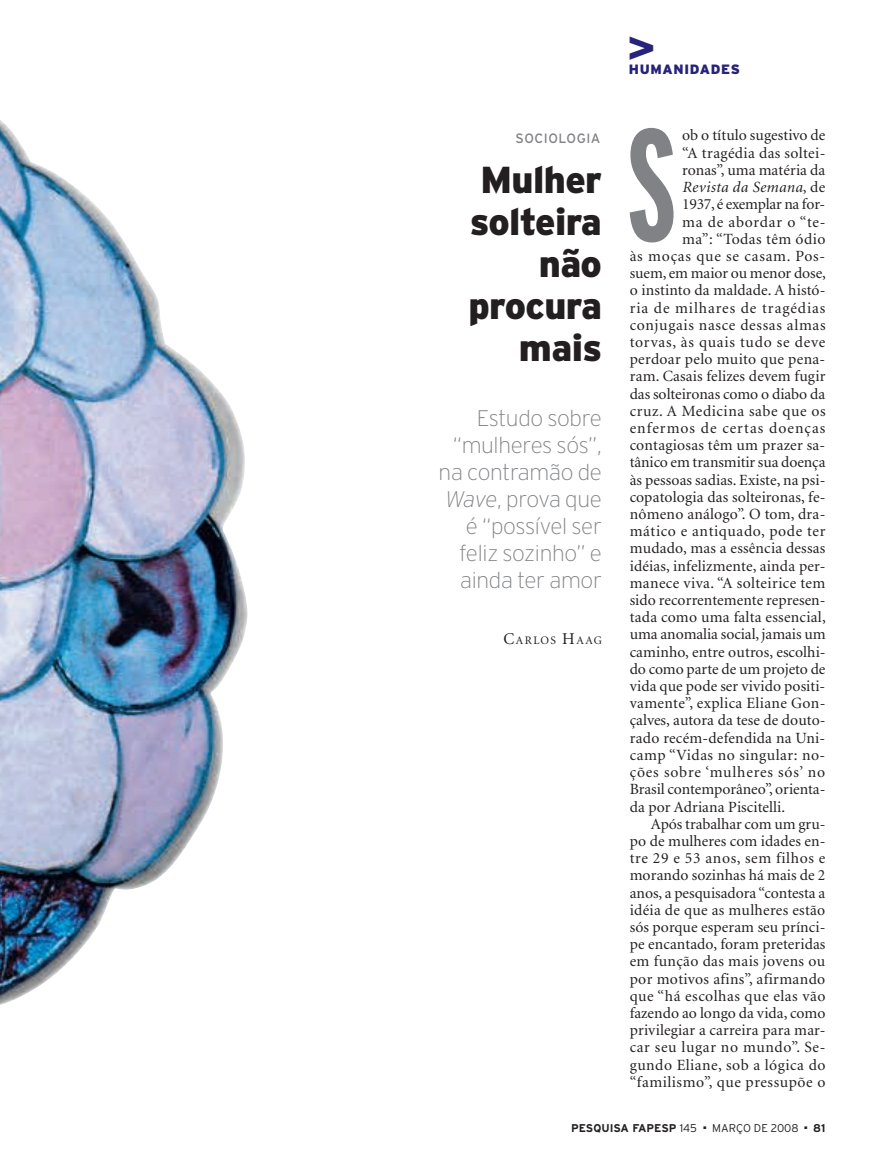
<style>
.page{position:relative;width:885px;height:1170px;background:#fff}
.page>*{position:absolute;margin:0;border:0;box-sizing:border-box;transform-origin:0 0}
.t1{font:700 extra-condensed 158.7px "Interstate";color:#808285;scale:.91 1}
.t2{font:600 48px "Franklin Gothic";color:#26237b}
.t3{font:900 37.5px/42px "Interstate";letter-spacing:-.015em;color:#231f20;text-align:right}
.t4{font:200 22.5px/27px "Interstate";letter-spacing:-.015em;color:#808285;text-align:right}
.t5{font:15.6px "Minion";letter-spacing:.01em;color:#231f20}
.t6{font:15.6px "Minion";letter-spacing:.035em;color:#231f20}
.t7{font:15.6px "Minion";letter-spacing:.04em;color:#231f20}
.t8{font:15.6px "Minion";letter-spacing:.03em;color:#231f20}
.t9{font:15.6px "Minion";letter-spacing:.05em;color:#231f20}
.t10{font:15.6px "Minion";letter-spacing:.045em;color:#231f20}
.t11{font:15.6px "Minion";letter-spacing:.06em;color:#231f20}
.t12{font:15.6px "Minion";letter-spacing:.065em;color:#231f20}
.t13{font:15.6px "Minion";letter-spacing:-.015em;color:#231f20}
.t14{font:italic 15.6px "Minion";letter-spacing:.02em;color:#231f20}
.t15{font:900 13.5px "Interstate";letter-spacing:.05em;color:#26237b}
.t16{font:13.5px "Interstate";letter-spacing:.035em;color:#808285}
.t17{font:11.55px "Minion";letter-spacing:.125em;color:#231f20}
.t18{font:700 11.25px "Interstate";color:#231f20}
.t19{font:300 11.25px "Interstate";color:#231f20}
.s1{font-style:italic}
.s2{font-size:16.5px}
.s3{font-style:normal}
.s4{font-weight:300}
</style>
<div class="page">
<img style="left:0;top:120px;width:247px;height:885px">
<p class="t16" style="left:515px;top:133px;width:86px">SOCIOLOGIA</p>
<h3 class="t3" style="left:468px;top:162px;width:135px">Mulher solteira não procura mais</h3>
<h3 class="t4" style="left:438px;top:406px;width:165px">Estudo sobre “mulheres sós”, na contramão de<br><span class="s1">Wave</span>, prova que é “possível ser feliz sozinho” e ainda ter amor</h3>
<p class="t17" style="left:503px;top:635px;width:100px"><span class="s2">C</span>ARLOS <span class="s2">H</span>AAG</p>
<h2 class="t2" style="left:627px;top:17px;width:30px">&gt;</h2>
<p class="t15" style="left:628px;top:64px;width:112px">HUMANIDADES</p>
<h1 class="t1" style="left:626px;top:127px;width:57px">S</h1>
<p class="t5" style="left:682px;top:128px;width:145px">ob o título sugestivo de</p>
<p class="t5" style="left:682px;top:145px;width:145px">“A tragédia das soltei-</p>
<p class="t5" style="left:682px;top:162px;width:145px">ronas”, uma matéria da</p>
<p class="t14" style="left:682px;top:179px;width:145px">Revista da Semana<span class="s3">, de</span></p>
<p class="t13" style="left:682px;top:197px;width:145px">1937, é exemplar na for-</p>
<p class="t9" style="left:682px;top:214px;width:145px">ma de abordar o “te-</p>
<p class="t8" style="left:682px;top:231px;width:145px">ma”: “Todas têm ódio</p>
<p class="t9" style="left:629px;top:248px;width:197px">às moças que se casam. Pos-</p>
<p class="t5" style="left:629px;top:265px;width:198px">suem, em maior ou menor dose,</p>
<p class="t5" style="left:629px;top:283px;width:197px">o instinto da maldade. A histó-</p>
<p class="t11" style="left:629px;top:300px;width:197px">ria de milhares de tragédias</p>
<p class="t10" style="left:629px;top:317px;width:197px">conjugais nasce dessas almas</p>
<p class="t10" style="left:629px;top:334px;width:197px">torvas, às quais tudo se deve</p>
<p class="t5" style="left:629px;top:351px;width:197px">perdoar pelo muito que pena-</p>
<p class="t5" style="left:629px;top:368px;width:197px">ram. Casais felizes devem fugir</p>
<p class="t5" style="left:629px;top:386px;width:197px">das solteironas como o diabo da</p>
<p class="t6" style="left:629px;top:403px;width:197px">cruz. A Medicina sabe que os</p>
<p class="t12" style="left:629px;top:420px;width:197px">enfermos de certas doenças</p>
<p class="t5" style="left:629px;top:437px;width:197px">contagiosas têm um prazer sa-</p>
<p class="t5" style="left:629px;top:454px;width:197px">tânico em transmitir sua doença</p>
<p class="t5" style="left:629px;top:472px;width:197px">às pessoas sadias. Existe, na psi-</p>
<p class="t5" style="left:629px;top:489px;width:197px">copatologia das solteironas, fe-</p>
<p class="t5" style="left:629px;top:506px;width:197px">nômeno análogo”. O tom, dra-</p>
<p class="t7" style="left:629px;top:523px;width:197px">mático e antiquado, pode ter</p>
<p class="t5" style="left:629px;top:540px;width:197px">mudado, mas a essência dessas</p>
<p class="t5" style="left:629px;top:558px;width:197px">idéias, infelizmente, ainda per-</p>
<p class="t5" style="left:629px;top:575px;width:197px">manece viva. “A solteirice tem</p>
<p class="t5" style="left:629px;top:592px;width:197px">sido recorrentemente represen-</p>
<p class="t5" style="left:629px;top:609px;width:197px">tada como uma falta essencial,</p>
<p class="t5" style="left:629px;top:626px;width:197px">uma anomalia social, jamais um</p>
<p class="t5" style="left:629px;top:644px;width:197px">caminho, entre outros, escolhi-</p>
<p class="t5" style="left:629px;top:661px;width:197px">do como parte de um projeto de</p>
<p class="t5" style="left:629px;top:678px;width:197px">vida que pode ser vivido positi-</p>
<p class="t5" style="left:629px;top:695px;width:197px">vamente”, explica Eliane Gon-</p>
<p class="t5" style="left:629px;top:712px;width:197px">çalves, autora da tese de douto-</p>
<p class="t5" style="left:629px;top:730px;width:197px">rado recém-defendida na Uni-</p>
<p class="t8" style="left:629px;top:747px;width:197px">camp “Vidas no singular: no-</p>
<p class="t9" style="left:629px;top:764px;width:197px">ções sobre ‘mulheres sós’ no</p>
<p class="t5" style="left:629px;top:781px;width:197px">Brasil contemporâneo”, orienta-</p>
<p class="t5" style="left:629px;top:798px;width:157px">da por Adriana Piscitelli.</p>
<p class="t5" style="left:651px;top:816px;width:176px">Após trabalhar com um gru-</p>
<p class="t5" style="left:629px;top:833px;width:197px">po de mulheres com idades en-</p>
<p class="t7" style="left:629px;top:850px;width:197px">tre 29 e 53 anos, sem filhos e</p>
<p class="t5" style="left:629px;top:867px;width:197px">morando sozinhas há mais de 2</p>
<p class="t5" style="left:629px;top:884px;width:197px">anos, a pesquisadora “contesta a</p>
<p class="t5" style="left:629px;top:901px;width:197px">idéia de que as mulheres estão</p>
<p class="t5" style="left:629px;top:919px;width:197px">sós porque esperam seu prínci-</p>
<p class="t5" style="left:629px;top:936px;width:197px">pe encantado, foram preteridas</p>
<p class="t5" style="left:629px;top:953px;width:197px">em função das mais jovens ou</p>
<p class="t5" style="left:629px;top:970px;width:197px">por motivos afins”, afirmando</p>
<p class="t6" style="left:629px;top:987px;width:197px">que “há escolhas que elas vão</p>
<p class="t5" style="left:629px;top:1005px;width:197px">fazendo ao longo da vida, como</p>
<p class="t5" style="left:629px;top:1022px;width:197px">privilegiar a carreira para mar-</p>
<p class="t7" style="left:629px;top:1039px;width:197px">car seu lugar no mundo”. Se-</p>
<p class="t8" style="left:629px;top:1056px;width:197px">gundo Eliane, sob a lógica do</p>
<p class="t6" style="left:629px;top:1073px;width:197px">“familismo”, que pressupõe o</p>
<p class="t18" style="left:571px;top:1123px;width:127px">PESQUISA FAPESP <span class="s4">145</span></p>
<p class="t19" style="left:703px;top:1123px;width:97px">■ MARÇO DE 2008</p>
<p class="t18" style="left:804px;top:1123px;width:22px">■ 81</p>
</div>
